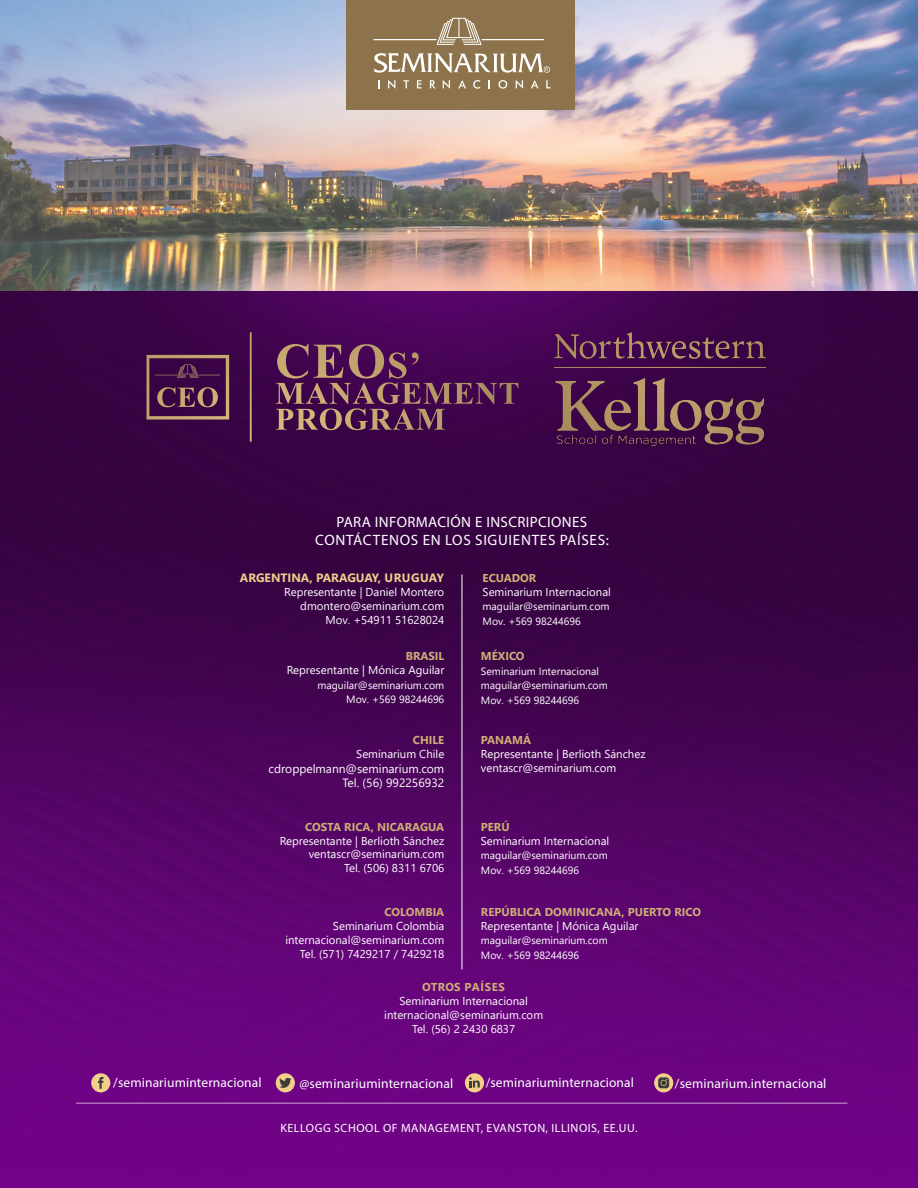
<style>
.page{position:relative;width:918px;height:1188px;background:#fff}
.page>*{position:absolute;margin:0;border:0;box-sizing:border-box;transform-origin:0 0}
.t1{font:15px/18px "Myriad Pro";letter-spacing:.025em;color:#fff;text-align:center}
.t2{font:13.5px "Myriad Pro";letter-spacing:.01em;color:#fff}
.t3{font:13.5px "Myriad Pro";letter-spacing:-.01em;color:#fff}
.t4{font:12px "Myriad Pro";letter-spacing:.045em;color:#fff}
.t5{font:12px/14.4px "Segoe UI";color:#fff;text-align:right}
.t6{font:700 12px "Segoe UI";color:#f4cf89}
.t7{font:11.4px/14px "Segoe UI";color:#fff;text-align:right}
.t8{font:700 11.4px "Segoe UI";color:#cdaf77}
.t9{font:700 11.4px "Segoe UI";letter-spacing:.025em;color:#cdaf77}
.t10{font:10.5px/14.5px "Segoe UI";color:#fff}
</style>
<div class="page">
<img style="left:0;top:0;width:918px;height:292px">
<div style="left:346px;top:0;width:229px;height:109px;background:#8c734b"></div>
<svg style="left:388px;top:80px;width:7px;height:9px"></svg>
<svg style="left:403px;top:80px;width:6px;height:8px"></svg>
<svg style="left:417px;top:80px;width:5px;height:8px"></svg>
<svg style="left:430px;top:80px;width:5px;height:8px"></svg>
<svg style="left:443px;top:80px;width:7px;height:9px"></svg>
<svg style="left:458px;top:80px;width:8px;height:8px"></svg>
<svg style="left:473px;top:80px;width:7px;height:9px"></svg>
<svg style="left:499px;top:80px;width:8px;height:9px"></svg>
<svg style="left:516px;top:80px;width:7px;height:9px"></svg>
<svg style="left:531px;top:80px;width:8px;height:8px"></svg>
<svg style="left:546px;top:80px;width:5px;height:8px"></svg>
<hr style="left:373px;top:39px;width:64px;height:1px;background:#fff">
<hr style="left:481px;top:39px;width:63px;height:1px;background:#fff">
<svg style="left:437px;top:18px;width:45px;height:27px"></svg>
<svg style="left:374px;top:53px;width:176px;height:20px"></svg>
<img style="left:0;top:292px;width:918px;height:896px">
<hr style="left:76px;top:1103px;width:771px;height:1px;background:#fff">
<hr style="left:462px;top:574px;width:1px;height:395px;background:#fff">
<svg style="left:250px;top:332px;width:169px;height:110px"></svg>
<img style="left:554px;top:332px;width:212px;height:113px">
<div style="left:91px;top:1073px;width:19px;height:19px;background:#f4cf89;border-radius:50%"></div>
<svg style="left:98px;top:1077px;width:14px;height:13px"></svg>
<div style="left:276px;top:1073px;width:19px;height:19px;background:#f4cf89;border-radius:50%"></div>
<svg style="left:279px;top:1078px;width:21px;height:11px"></svg>
<div style="left:465px;top:1073px;width:19px;height:19px;background:#f4cf89;border-radius:50%"></div>
<svg style="left:469px;top:1077px;width:19px;height:12px"></svg>
<svg style="left:654px;top:1073px;width:19px;height:19px"></svg>
<svg style="left:658px;top:1077px;width:20px;height:13px"></svg>
<h1 class="t1" style="left:315px;top:513px;width:295px">PARA INFORMACIÓN E INSCRIPCIONES<br>CONTÁCTENOS EN LOS SIGUIENTES PAÍSES:</h1>
<p class="t6" style="left:240px;top:567px;width:206px">ARGENTINA, PARAGUAY, URUGUAY</p>
<p class="t7" style="left:284px;top:584px;width:162px">Representante | Daniel Montero dmontero@seminarium.com<br>Mov. +54911 51628024</p>
<p class="t8" style="left:406px;top:645px;width:40px">BRASIL</p>
<p class="t7" style="left:287px;top:662px;width:159px">Representante | Mónica Aguilar</p>
<p class="t10" style="left:317px;top:677px;width:128px;text-align:right">maguilar@seminarium.com<br>Mov. +569 98244696</p>
<p class="t8" style="left:413px;top:730px;width:33px">CHILE</p>
<p class="t7" style="left:356px;top:746px;width:90px">Seminarium Chile</p>
<p class="t5" style="left:269px;top:760px;width:177px">cdroppelmann@seminarium.com<br>Tel. (56) 992256932</p>
<p class="t8" style="left:305px;top:816px;width:141px">COSTA RICA, NICARAGUA</p>
<p class="t7" style="left:280px;top:833px;width:166px">Representante | Berlioth Sánchez ventascr@seminarium.com<br>Tel. (506) 8311 6706</p>
<p class="t8" style="left:385px;top:901px;width:61px">COLOMBIA</p>
<p class="t7" style="left:285px;top:918px;width:160px">Seminarium Colombia internacional@seminarium.com<br>Tel. (571) 7429217 / 7429218</p>
<p class="t8" style="left:483px;top:567px;width:55px">ECUADOR</p>
<p class="t7" style="left:483px;top:584px;width:130px">Seminarium Internacional</p>
<p class="t10" style="left:483px;top:598px;width:128px">maguilar@seminarium.com<br>Mov. +569 98244696</p>
<p class="t8" style="left:481px;top:645px;width:45px">MÉXICO</p>
<p class="t10" style="left:481px;top:663px;width:128px">Seminarium Internacional maguilar@seminarium.com<br>Mov. +569 98244696</p>
<p class="t8" style="left:481px;top:730px;width:52px">PANAMÁ</p>
<p class="t7" style="left:481px;top:746px;width:166px;text-align:left">Representante | Berlioth Sánchez ventascr@seminarium.com</p>
<p class="t8" style="left:481px;top:816px;width:30px">PERÚ</p>
<p class="t7" style="left:481px;top:833px;width:130px">Seminarium Internacional</p>
<p class="t10" style="left:481px;top:847px;width:128px">maguilar@seminarium.com<br>Mov. +569 98244696</p>
<p class="t8" style="left:481px;top:901px;width:222px">REPÚBLICA DOMINICANA, PUERTO RICO</p>
<p class="t7" style="left:481px;top:918px;width:159px">Representante | Mónica Aguilar</p>
<p class="t10" style="left:481px;top:932px;width:128px">maguilar@seminarium.com<br>Mov. +569 98244696</p>
<p class="t9" style="left:422px;top:976px;width:84px">OTROS PAÍSES</p>
<p class="t7" style="left:384px;top:993px;width:160px;text-align:center">Seminarium Internacional internacional@seminarium.com<br>Tel. (56) 2 2430 6837</p>
<p class="t2" style="left:113px;top:1074px;width:150px">/seminariuminternacional</p>
<p class="t2" style="left:300px;top:1075px;width:155px">@seminariuminternacional</p>
<p class="t2" style="left:486px;top:1074px;width:150px">/seminariuminternacional</p>
<p class="t2" style="left:675px;top:1075px;width:153px">/seminarium.internacional</p>
<p class="t2" style="left:122px;top:1076px;width:150px">/seminariuminternacional</p>
<p class="t3" style="left:308px;top:1076px;width:150px">@seminariuminternacional</p>
<p class="t2" style="left:494px;top:1076px;width:150px">/seminariuminternacional</p>
<p class="t2" style="left:683px;top:1076px;width:157px">/seminarium_internacional</p>
<p class="t4" style="left:280px;top:1121px;width:359px">KELLOGG SCHOOL OF MANAGEMENT, EVANSTON, ILLINOIS, EE.UU.</p>
</div>
